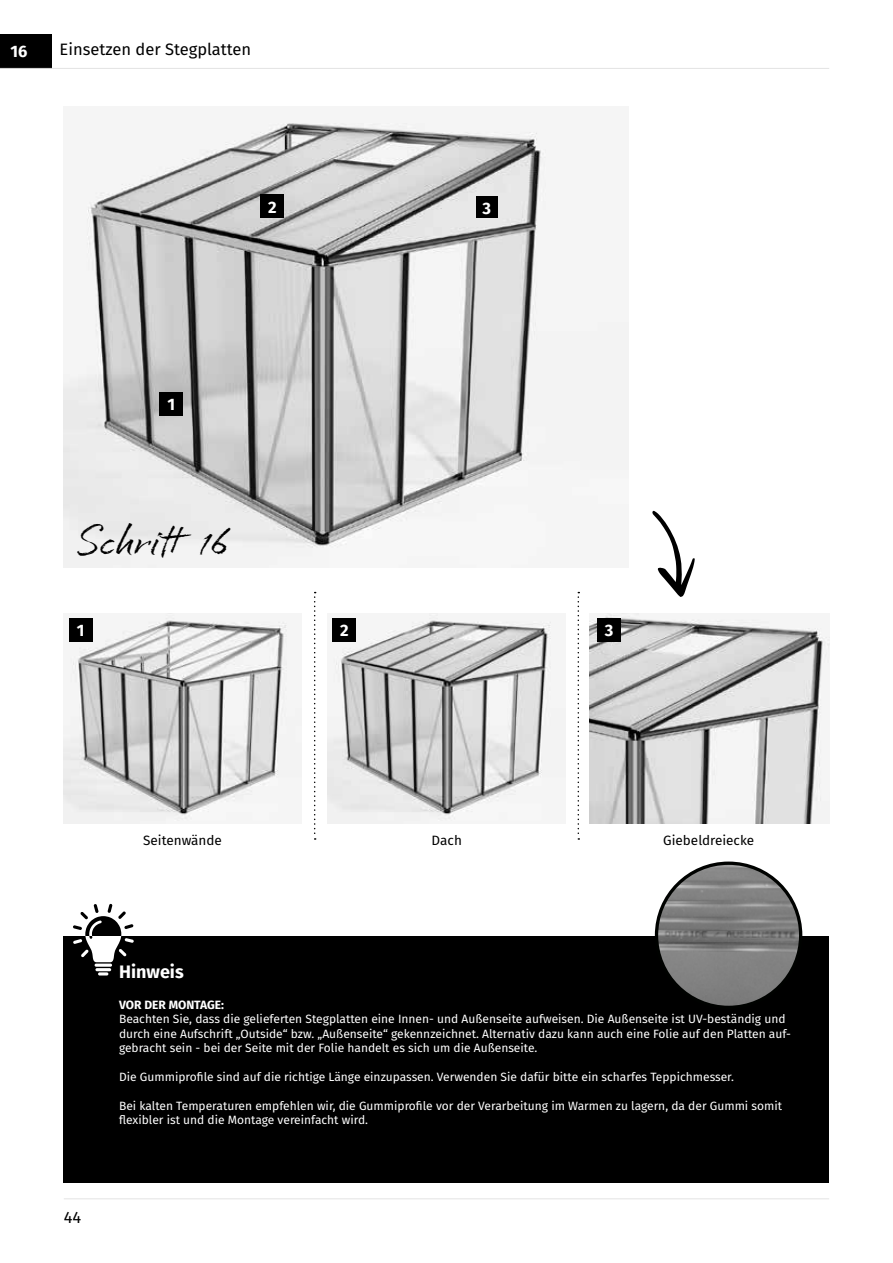
<style>
.page{position:relative;width:893px;height:1263px;background:#fff}
.page>*{position:absolute;margin:0;border:0;box-sizing:border-box;transform-origin:0 0}
.t1{font:expanded 45px "Cherry Blossoms";color:#000}
.t2{font:700 18px "Fira Sans";color:#fff}
.t3{font:16.5px "Fira Sans";color:#000}
.t4{font:700 16.5px "Fira Sans";color:#fff}
.t5{font:13.5px "Fira Sans";color:#000}
.t6{font:12px/14.4px "Fira Sans";color:#fff}
.t7{font:700 12px "Fira Sans";color:#fff}
</style>
<div class="page">
<hr style="left:64px;top:1198px;width:765px;height:1px;background:#e3e3e3">
<img style="left:64px;top:613px;width:238px;height:210px">
<img style="left:327px;top:613px;width:239px;height:210px">
<img style="left:589px;top:613px;width:240px;height:210px">
<img style="left:64px;top:123px;width:564px;height:444px">
<svg style="left:652px;top:511px;width:43px;height:86px"></svg>
<div style="left:0;top:34px;width:51px;height:34px;background:#000"></div>
<div style="left:160px;top:392px;width:23px;height:23px;background:#000"></div>
<div style="left:261px;top:195px;width:23px;height:23px;background:#000"></div>
<div style="left:476px;top:197px;width:21px;height:21px;background:#000"></div>
<div style="left:69px;top:618px;width:23px;height:24px;background:#000"></div>
<div style="left:333px;top:618px;width:23px;height:24px;background:#000"></div>
<div style="left:597px;top:618px;width:24px;height:24px;background:#000"></div>
<hr style="left:0;top:68px;width:829px;height:1px;background:#e3e3e3">
<svg style="left:578px;top:592px;width:1px;height:248px"></svg>
<svg style="left:314px;top:592px;width:2px;height:248px"></svg>
<div style="left:64px;top:936px;width:765px;height:246px;background:#000"></div>
<svg style="left:95px;top:963px;width:17px;height:4px"></svg>
<hr style="left:95px;top:968px;width:16px;height:3px;background:#fff;border-radius:2px">
<svg style="left:98px;top:972px;width:10px;height:3px"></svg>
<svg style="left:73px;top:904px;width:61px;height:58px"></svg>
<img style="left:656px;top:863px;width:145px;height:144px;border-radius:72px">
<div style="left:655px;top:861px;width:147px;height:148px;border:3px solid #000200;border-radius:50%"></div>
<h3 class="t4" style="left:11px;top:37px;width:18px">16</h3>
<h3 class="t3" style="left:60px;top:37px;width:193px">Einsetzen der Stegplatten</h3>
<h3 class="t4" style="left:268px;top:193px;width:10px">2</h3>
<h3 class="t4" style="left:483px;top:194px;width:10px">3</h3>
<h3 class="t4" style="left:167px;top:390px;width:9px">1</h3>
<h1 class="t1" style="left:76px;top:512px;width:157px">Schritt 16</h1>
<h3 class="t4" style="left:77px;top:617px;width:9px">1</h3>
<h3 class="t4" style="left:340px;top:617px;width:10px">2</h3>
<h3 class="t4" style="left:605px;top:617px;width:10px">3</h3>
<p class="t5" style="left:143px;top:830px;width:80px">Seitenwände</p>
<p class="t5" style="left:432px;top:830px;width:32px">Dach</p>
<p class="t5" style="left:663px;top:830px;width:92px">Giebeldreiecke</p>
<h3 class="t3" style="left:64px;top:1205px;width:19px">44</h3>
<h2 class="t2" style="left:119px;top:957px;width:66px">Hinweis</h2>
<p class="t7" style="left:119px;top:995px;width:107px">VOR DER MONTAGE:</p>
<p class="t6" style="left:119px;top:1012px;width:673px">Beachten Sie, dass die gelieferten Stegplatten eine Innen- und Außenseite aufweisen. Die Außenseite ist UV-beständig und durch eine Aufschrift „Outside“ bzw. „Außenseite“ gekennzeichnet. Alternativ dazu kann auch eine Folie auf den Platten auf&shy;gebracht sein - bei der Seite mit der Folie handelt es sich um die Außenseite.</p>
<p class="t6" style="left:119px;top:1069px;width:615px">Die Gummiprofile sind auf die richtige Länge einzupassen. Verwenden Sie dafür bitte ein scharfes Teppichmesser.</p>
<p class="t6" style="left:119px;top:1098px;width:665px">Bei kalten Temperaturen empfehlen wir, die Gummiprofile vor der Verarbeitung im Warmen zu lagern, da der Gummi somit flexibler ist und die Montage vereinfacht wird.</p>
</div>
